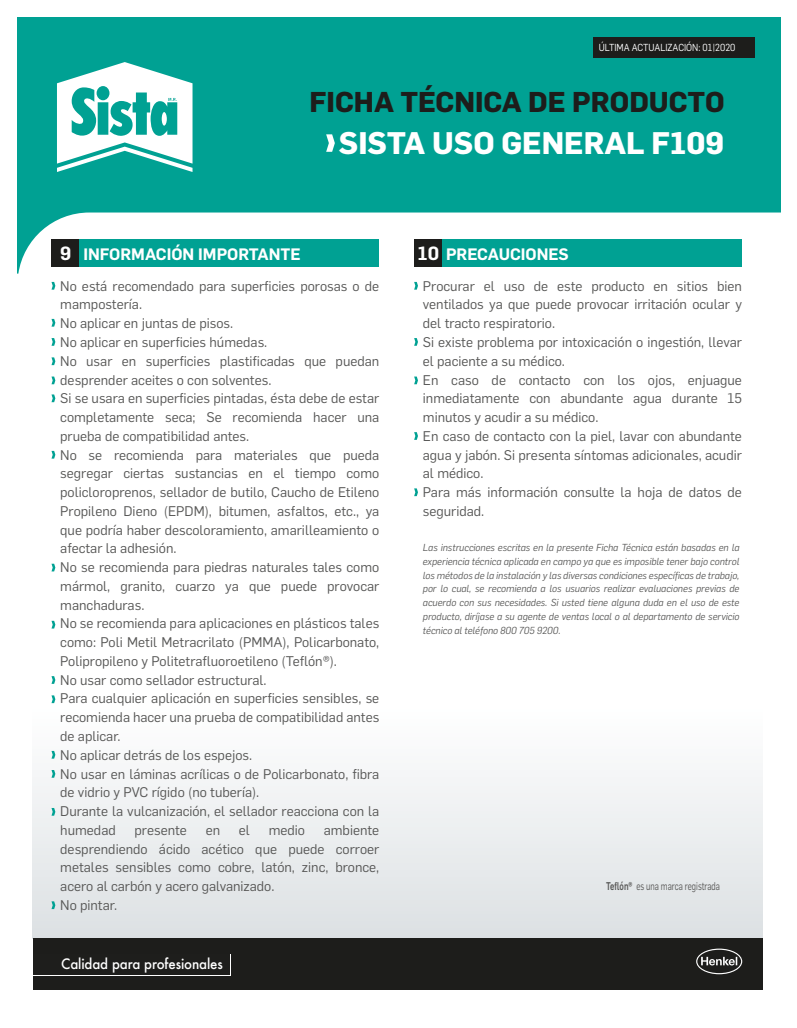
<style>
.page{position:relative;width:797px;height:1028px;background:#fff}
.page>*{position:absolute;margin:0;border:0;box-sizing:border-box;transform-origin:0 0}
.t1{font:700 30.62px "Flama";color:#fff}
.t2{font:700 28.12px "Flama";color:#1d1d1b}
.t3{font:600 16.25px "Flama";color:#fff}
.t4{font:500 14px "Futura";letter-spacing:-.01em;color:#fff;scale:.95 1}
.t5{font:13.75px/18.8px "Flama";color:#575756}
.t6{font:11px "Flama";color:#575756;scale:.73 1}
.t7{font:italic 10px/13.8px "Flama";color:#575756;text-align:justify;scale:.96 1}
.t8{font:10px "Flama";color:#fff;scale:.9 1}
.s1{font-size:18.75px}
.s2{font-weight:500}
</style>
<div class="page">
<div style="left:33px;top:490px;width:729px;height:448px;background:linear-gradient(to bottom,#fff,#e4e8ea)"></div>
<svg style="left:18px;top:17px;width:762px;height:257px;fill:#00a193"></svg>
<div style="left:33px;top:938px;width:728px;height:52px;background:#1d1d1b"></div>
<svg style="left:696px;top:948px;width:45px;height:26px"></svg>
<svg style="left:51px;top:676px;width:4px;height:8px"></svg>
<div style="left:26px;top:37px;width:728px;height:161px;background:#00a193"></div>
<div style="left:592px;top:37px;width:162px;height:21px;background:#1d1d1b"></div>
<svg style="left:326px;top:134px;width:9px;height:18px"></svg>
<svg style="left:57px;top:62px;width:136px;height:110px"></svg>
<div style="left:51px;top:239px;width:328px;height:28px;background:#00a193"></div>
<div style="left:51px;top:239px;width:28px;height:28px;background:#1d1d1b"></div>
<div style="left:414px;top:239px;width:327px;height:28px;background:#00a193"></div>
<div style="left:414px;top:239px;width:27px;height:28px;background:#1d1d1b"></div>
<svg style="left:51px;top:319px;width:4px;height:8px"></svg>
<svg style="left:51px;top:338px;width:4px;height:8px"></svg>
<svg style="left:51px;top:357px;width:4px;height:8px"></svg>
<svg style="left:51px;top:376px;width:4px;height:8px"></svg>
<svg style="left:51px;top:451px;width:4px;height:7px"></svg>
<svg style="left:51px;top:563px;width:4px;height:8px"></svg>
<svg style="left:51px;top:621px;width:4px;height:7px"></svg>
<svg style="left:51px;top:695px;width:4px;height:8px"></svg>
<svg style="left:51px;top:751px;width:4px;height:7px"></svg>
<svg style="left:51px;top:770px;width:4px;height:7px"></svg>
<svg style="left:51px;top:808px;width:4px;height:7px"></svg>
<svg style="left:51px;top:901px;width:4px;height:8px"></svg>
<svg style="left:51px;top:394px;width:4px;height:8px"></svg>
<svg style="left:51px;top:282px;width:4px;height:8px"></svg>
<svg style="left:414px;top:338px;width:4px;height:8px"></svg>
<svg style="left:414px;top:376px;width:4px;height:8px"></svg>
<svg style="left:414px;top:432px;width:4px;height:8px"></svg>
<svg style="left:414px;top:488px;width:4px;height:8px"></svg>
<svg style="left:414px;top:282px;width:4px;height:8px"></svg>
<p class="t8" style="left:598px;top:40px;width:153px">ÚLTIMA ACTUALIZACIÓN: 01|2020</p>
<h2 class="t2" style="left:309px;top:82px;width:416px">FICHA TÉCNICA DE PRODUCTO</h2>
<h1 class="t1" style="left:339px;top:121px;width:386px">SISTA USO GENERAL F109</h1>
<p class="t3" style="left:60px;top:242px;width:242px"><span class="s1">9</span> INFORMACIÓN IMPORTANTE</p>
<p class="t3" style="left:417px;top:242px;width:152px"><span class="s1">10</span> PRECAUCIONES</p>
<p class="t5" style="left:60px;top:275px;width:320px">No está recomendado para superficies porosas o de mampostería.<br>No aplicar en juntas de pisos.<br>No aplicar en superficies húmedas.<br>No usar en superficies plastificadas que puedan desprender aceites o con solventes.<br>Si se usara en superficies pintadas, ésta debe de estar completamente seca; Se recomienda hacer una prueba de compatibilidad antes.<br>No se recomienda para materiales que pueda segregar ciertas sustancias en el tiempo como policloroprenos, sellador de butilo, Caucho de Etileno Propileno Dieno (EPDM), bitumen, asfaltos, etc., ya que podría haber descoloramiento, amarilleamiento o afectar la adhesión.<br>No se recomienda para piedras naturales tales como mármol, granito, cuarzo ya que puede provocar manchaduras.<br>No se recomienda para aplicaciones en plásticos tales como: Poli Metil Metracrilato (PMMA), Policarbonato, Polipropileno y Politetrafluoroetileno (Teflón®).<br>No usar como sellador estructural.<br>Para cualquier aplicación en superficies sensibles, se recomienda hacer una prueba de compatibilidad antes de aplicar.<br>No aplicar detrás de los espejos.<br>No usar en láminas acrílicas o de Policarbonato, fibra de vidrio y PVC rígido (no tubería).<br>Durante la vulcanización, el sellador reacciona con la humedad</p>
<p class="t5" style="left:422px;top:275px;width:320px">Procurar el uso de este producto en sitios bien ventilados ya que puede provocar irritación ocular y del tracto respiratorio.<br>Si existe problema por intoxicación o ingestión, llevar el paciente a su médico.<br>En caso de contacto con los ojos, enjuague inmediatamente con abundante agua durante 15 minutos y acudir a su médico.<br>En caso de contacto con la piel, lavar con abundante agua y jabón. Si presenta síntomas adicionales, acudir al médico.<br>Para más información consulte la hoja de datos de seguridad.</p>
<p class="t7" style="left:422px;top:540px;width:331px">Las instrucciones escritas en la presente Ficha Técnica están basadas en la experiencia técnica aplicada en campo ya que es imposible tener bajo control los métodos de la instalación y las diversas condiciones específicas de trabajo, por lo cual, se recomienda a los usuarios realizar evaluaciones previas de acuerdo con sus necesidades. Si usted tiene alguna duda en el uso de este producto, diríjase a su agente de ventas local o al departamento de servicio técnico al teléfono 800 705 9200.</p>
<p class="t5" style="left:134px;top:819px;width:54px">presente</p>
<p class="t5" style="left:205px;top:819px;width:16px">en</p>
<p class="t5" style="left:239px;top:819px;width:13px">el</p>
<p class="t5" style="left:268px;top:819px;width:38px">medio</p>
<p class="t5" style="left:60px;top:819px;width:320px;text-indent:263px">ambiente desprendiendo ácido acético que puede corroer metales sensibles como cobre, latón, zinc, bronce, acero al carbón y acero galvanizado.<br>No pintar.</p>
<p class="t6" style="left:606px;top:878px;width:157px"><span class="s2">Teflón®</span> es una marca registrada</p>
<p class="t4" style="left:61px;top:954px;width:171px">Calidad para profesionales</p>
</div>
